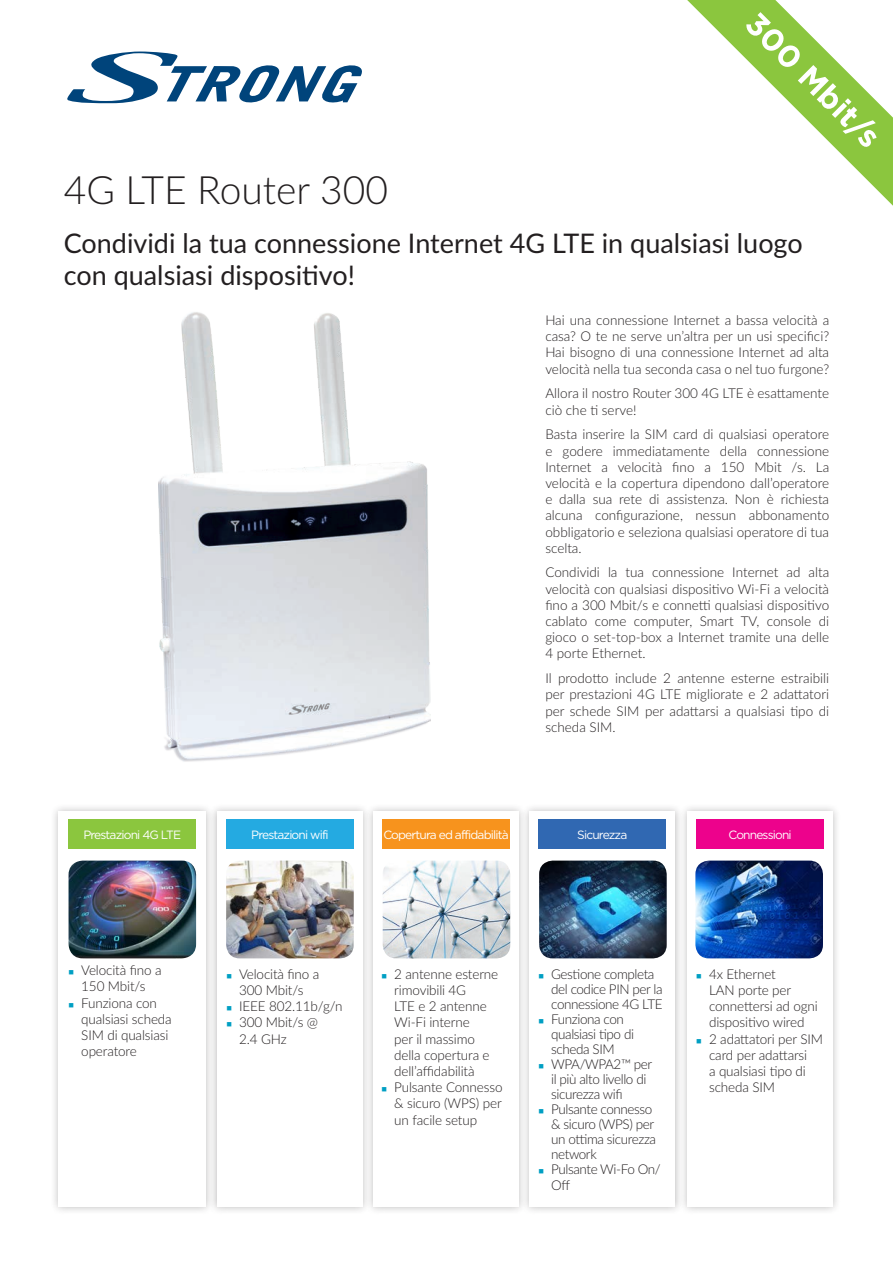
<style>
.page{position:relative;width:893px;height:1263px;background:#fff}
.page>*{position:absolute;margin:0;border:0;box-sizing:border-box;transform-origin:0 0}
.t1{font:300 39px "Lato";color:#231f20}
.t2{font:27px/32.4px "Lato";color:#231f20}
.t3{font:300 13.5px/16.2px "Lato";letter-spacing:-.01em;color:#231f20}
.t4{font:300 13.5px/15.1px "Lato";letter-spacing:-.03em;color:#231f20}
.t5{font:12px "Gotham";letter-spacing:-.07em;color:#fff}
</style>
<div class="page">
<svg style="left:67px;top:52px;width:295px;height:52px"></svg>
<svg style="left:687px;top:0;width:206px;height:206px"></svg>
<svg style="left:746px;top:12px;width:130px;height:136px"></svg>
<div style="left:50px;top:803px;width:165px;height:412px;background:#231f20;opacity:.3"></div>
<div style="left:58px;top:811px;width:148px;height:395px;background:#fff"></div>
<div style="left:208px;top:803px;width:163px;height:412px;background:#231f20;opacity:.3"></div>
<div style="left:217px;top:811px;width:145px;height:395px;background:#fff"></div>
<div style="left:365px;top:803px;width:162px;height:412px;background:#231f20;opacity:.3"></div>
<div style="left:373px;top:811px;width:146px;height:395px;background:#fff"></div>
<div style="left:521px;top:803px;width:163px;height:412px;background:#231f20;opacity:.3"></div>
<div style="left:529px;top:811px;width:146px;height:395px;background:#fff"></div>
<div style="left:679px;top:803px;width:162px;height:412px;background:#231f20;opacity:.3"></div>
<div style="left:687px;top:811px;width:146px;height:395px;background:#fff"></div>
<img style="left:695px;top:860px;width:128px;height:98px">
<img style="left:69px;top:860px;width:127px;height:98px">
<img style="left:539px;top:860px;width:128px;height:98px">
<img style="left:226px;top:860px;width:128px;height:98px">
<img style="left:383px;top:860px;width:127px;height:98px">
<img style="left:158px;top:312px;width:272px;height:450px">
<div style="left:69px;top:819px;width:127px;height:30px;background:#8bc63e"></div>
<div style="left:226px;top:819px;width:128px;height:30px;background:#24aae1"></div>
<div style="left:382px;top:819px;width:128px;height:30px;background:#f7931d"></div>
<div style="left:538px;top:819px;width:128px;height:30px;background:#3068b2"></div>
<div style="left:696px;top:819px;width:128px;height:30px;background:#ed028c"></div>
<h1 class="t1" style="left:64px;top:162px;width:326px">4G LTE Router 300</h1>
<h2 class="t2" style="left:64px;top:226px;width:740px">Condividi la tua connessione Internet 4G LTE in qualsiasi luogo con qualsiasi dispositivo!</h2>
<p class="t3" style="left:545px;top:312px;width:285px;text-align:justify">Hai una connessione Internet a bassa velocità a casa? O te ne serve un’altra per un usi specifici?<br>Hai bisogno di una connessione Internet ad alta velocità nella tua seconda casa o nel tuo furgone?</p>
<p class="t3" style="left:545px;top:385px;width:285px">Allora il nostro Router 300 4G LTE è esattamente ciò che ti serve!</p>
<p class="t3" style="left:545px;top:426px;width:285px;text-align:justify">Basta inserire la SIM card di qualsiasi operatore e godere immediatamente della connessione Internet a velocità fino a 150 Mbit /s. La velocità e la copertura dipendono dall’operatore e dalla sua rete di assistenza. Non è richiesta alcuna configurazione, nessun abbonamento obbligatorio e seleziona qualsiasi operatore di tua scelta.</p>
<p class="t3" style="left:545px;top:564px;width:285px;text-align:justify">Condividi la tua connessione Internet ad alta velocità con qualsiasi dispositivo Wi-Fi a velocità fino a 300 Mbit/s e connetti qualsiasi dispositivo cablato come computer, Smart TV, console di gioco o set-top-box a Internet tramite una delle 4 porte Ethernet.</p>
<p class="t3" style="left:545px;top:670px;width:285px;text-align:justify">Il prodotto include 2 antenne esterne estraibili per prestazioni 4G LTE migliorate e 2 adattatori per schede SIM per adattarsi a qualsiasi tipo di scheda SIM.</p>
<p class="t5" style="left:83px;top:827px;width:99px">Prestazioni 4G LTE</p>
<p class="t5" style="left:251px;top:827px;width:79px">Prestazioni wifi</p>
<p class="t5" style="left:383px;top:827px;width:127px">Copertura ed affidabilità</p>
<p class="t5" style="left:577px;top:827px;width:52px">Sicurezza</p>
<p class="t5" style="left:728px;top:827px;width:65px">Connessioni</p>
<p class="t3" style="left:81px;top:962px;width:92px">Velocità fino a<br>150 Mbit/s<br>Funziona con qualsiasi scheda<br>SIM di qualsiasi operatore</p>
<p class="t3" style="left:239px;top:965px;width:105px">Velocità fino a<br>300 Mbit/s<br>IEEE 802.11b/g/n<br>300 Mbit/s @<br>2.4 GHz</p>
<p class="t3" style="left:394px;top:965px;width:110px">2 antenne esterne rimovibili 4G<br>LTE e 2 antenne<br>Wi-Fi interne<br>per il massimo della copertura e dell’affidabilità<br>Pulsante Connesso &amp; sicuro (WPS) per un facile setup</p>
<p class="t4" style="left:551px;top:966px;width:113px">Gestione completa del codice PIN per la connessione 4G LTE<br>Funziona con qualsiasi tipo di scheda SIM<br>WPA/WPA2™ per<br>il più alto livello di sicurezza wifi<br>Pulsante connesso &amp; sicuro (WPS) per un ottima sicurezza network<br>Pulsante Wi-Fo On/<br>Off</p>
<p class="t3" style="left:709px;top:965px;width:116px">4x Ethernet<br>LAN porte per connettersi ad ogni dispositivo wired<br>2 adattatori per SIM card per adattarsi<br>a qualsiasi tipo di scheda SIM</p>
</div>
